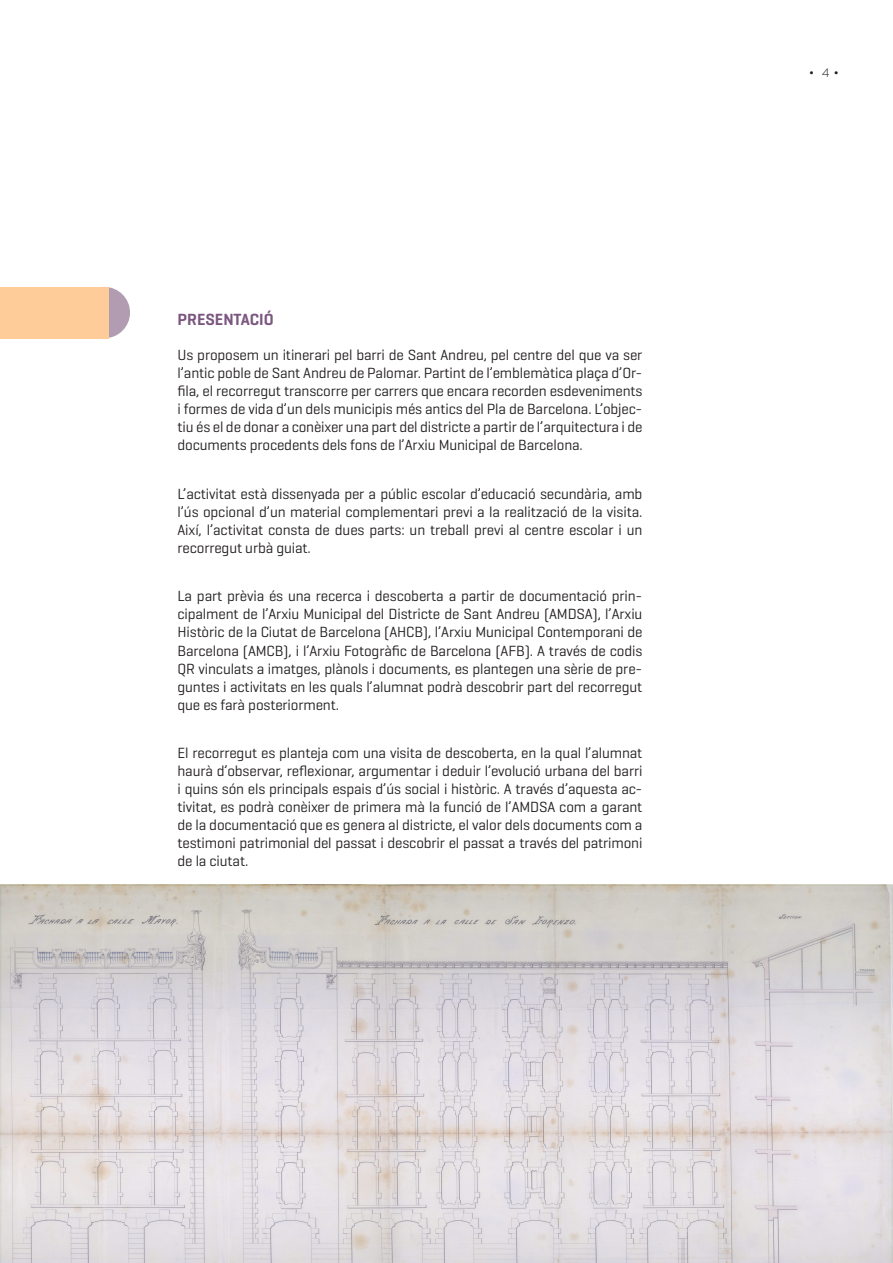
<style>
.page{position:relative;width:893px;height:1263px;background:#fff}
.page>*{position:absolute;margin:0;border:0;box-sizing:border-box;transform-origin:0 0}
.t1{font:600 16.5px "Geogrotesque";color:#7b5780}
.t2{font:15px/18px "Geogrotesque";letter-spacing:-.01em;color:#231f20;text-align:justify}
.t3{font:300 12px "Gotham";color:#231f20}
</style>
<div class="page">
<div style="left:79px;top:287px;width:51px;height:51px;background:#b19cb2;border-radius:50%"></div>
<div style="left:0;top:287px;width:109px;height:51px;background:#fdcc98"></div>
<img style="left:0;top:884px;width:893px;height:379px">
<p class="t1" style="left:178px;top:309px;width:98px">PRESENTACIÓ</p>
<p class="t2" style="left:178px;top:345px;width:466px">Us proposem un itinerari pel barri de Sant Andreu, pel centre del que va ser l’antic poble de Sant Andreu de Palomar. Partint de l’emblemàtica plaça d’Or&shy;fila, el recorregut transcorre per carrers que encara recorden esdeveniments i formes de vida d’un dels municipis més antics del Pla de Barcelona. L’objec&shy;tiu és el de donar a conèixer una part del districte a partir de l’arquitectura i de documents procedents dels fons de l’Arxiu Municipal de Barcelona.</p>
<p class="t2" style="left:178px;top:484px;width:466px">L’activitat està dissenyada per a públic escolar d’educació secundària, amb l’ús opcional d’un material complementari previ a la realització de la visita.<br>Així, l’activitat consta de dues parts: un treball previ al centre escolar i un recorregut urbà guiat.</p>
<p class="t2" style="left:178px;top:587px;width:466px">La part prèvia és una recerca i descoberta a partir de documentació prin&shy;cipalment de l’Arxiu Municipal del Districte de Sant Andreu (AMDSA), l’Arxiu Històric de la Ciutat de Barcelona (AHCB), l’Arxiu Municipal Contemporani de Barcelona (AMCB), i l’Arxiu Fotogràfic de Barcelona (AFB). A través de codis QR vinculats a imatges, plànols i documents, es plantegen una sèrie de pre&shy;guntes i activitats en les quals l’alumnat podrà descobrir part del recorregut que es farà posteriorment.</p>
<p class="t2" style="left:178px;top:744px;width:466px">El recorregut es planteja com una visita de descoberta, en la qual l’alumnat haurà d’observar, reflexionar, argumentar i deduir l’evolució urbana del barri i quins són els principals espais d’ús social i històric. A través d’aquesta ac&shy;tivitat, es podrà conèixer de primera mà la funció de l’AMDSA com a garant de la documentació que es genera al districte, el valor dels documents com a testimoni patrimonial del passat i descobrir el passat a través del patrimoni de la ciutat.</p>
<p class="t3" style="left:809px;top:66px;width:32px">• 4 •</p>
</div>
